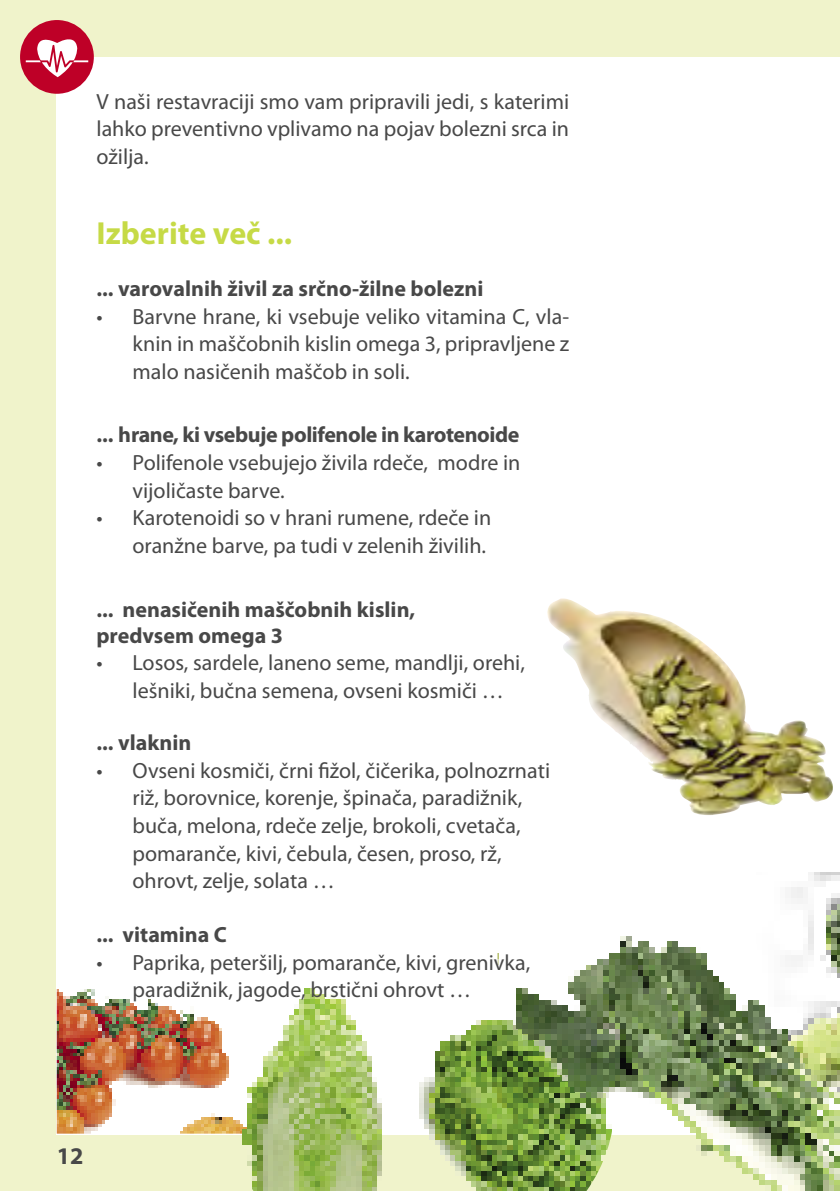
<style>
.page{position:relative;width:840px;height:1191px;background:#fff}
.page>*{position:absolute;margin:0;border:0;box-sizing:border-box;transform-origin:0 0}
.t1{font:700 32px "Myriad Pro";color:#c6da46}
.t2{font:700 24px "Myriad Pro";color:#484848}
.t3{font:22px/27.6px "Myriad Pro";color:#484848}
.t4{font:700 22px/26px "Myriad Pro";color:#484848}
.t5{font:700 22px "Myriad Pro";letter-spacing:-.02em;color:#484848}
</style>
<div class="page">
<div style="left:0;top:0;width:839px;height:1191px;background:#f0f3cb"></div>
<div style="left:57px;top:57px;width:782px;height:1077px;background:#fff"></div>
<img style="left:791px;top:872px;width:48px;height:58px">
<img style="left:57px;top:989px;width:168px;height:144px">
<img style="left:225px;top:988px;width:272px;height:203px">
<img style="left:497px;top:930px;width:342px;height:261px">
<img style="left:547px;top:598px;width:286px;height:217px">
<div style="left:20px;top:20px;width:74px;height:74px;background:#be0027;border-radius:50%"></div>
<svg style="left:26px;top:33px;width:62px;height:44px"></svg>
<p class="t3" style="left:96px;top:87px;width:474px;text-align:justify">V naši restavraciji smo vam pripravili jedi, s katerimi lahko preventivno vplivamo na pojav bolezni srca in ožilja.</p>
<h1 class="t1" style="left:96px;top:212px;width:197px">Izberite več ...</h1>
<p class="t4" style="left:96px;top:275px;width:388px">... varovalnih živil za srčno-žilne bolezni</p>
<p class="t3" style="left:132px;top:302px;width:438px;text-align:justify;text-indent:-36px">• Barvne hrane, ki vsebuje veliko vitamina C, vla&shy;knin in maščobnih kislin omega 3, pripravljene z malo nasičenih maščob in soli.</p>
<p class="t5" style="left:96px;top:420px;width:424px">... hrane, ki vsebuje polifenole in karotenoide</p>
<p class="t3" style="left:132px;top:448px;width:389px;text-indent:-36px">• Polifenole vsebujejo živila rdeče, modre in vijoličaste barve.</p>
<p class="t3" style="left:96px;top:503px;width:396px;text-align:right">• Karotenoidi so v hrani rumene, rdeče in oranžne barve, pa tudi v zelenih živilih.</p>
<p class="t4" style="left:96px;top:595px;width:320px">... nenasičenih maščobnih kislin, predvsem omega 3</p>
<p class="t3" style="left:132px;top:648px;width:394px;text-indent:-36px">• Losos, sardele, laneno seme, mandlji, orehi, lešniki, bučna semena, ovseni kosmiči …</p>
<p class="t4" style="left:96px;top:729px;width:96px">... vlaknin</p>
<p class="t3" style="left:132px;top:756px;width:419px;text-indent:-36px">• Ovseni kosmiči, črni fižol, čičerika, polnozrnati riž, borovnice, korenje, špinača, paradižnik, buča, melona, rdeče zelje, brokoli, cvetača, pomaranče, kivi, čebula, česen, proso, rž, ohrovt, zelje, solata …</p>
<p class="t4" style="left:96px;top:920px;width:132px">... vitamina C</p>
<p class="t3" style="left:132px;top:948px;width:399px;text-indent:-36px">• Paprika, peteršilj, pomaranče, kivi, grenivka, paradižnik, jagode, brstični ohrovt …</p>
<p class="t2" style="left:57px;top:1139px;width:28px">12</p>
</div>
